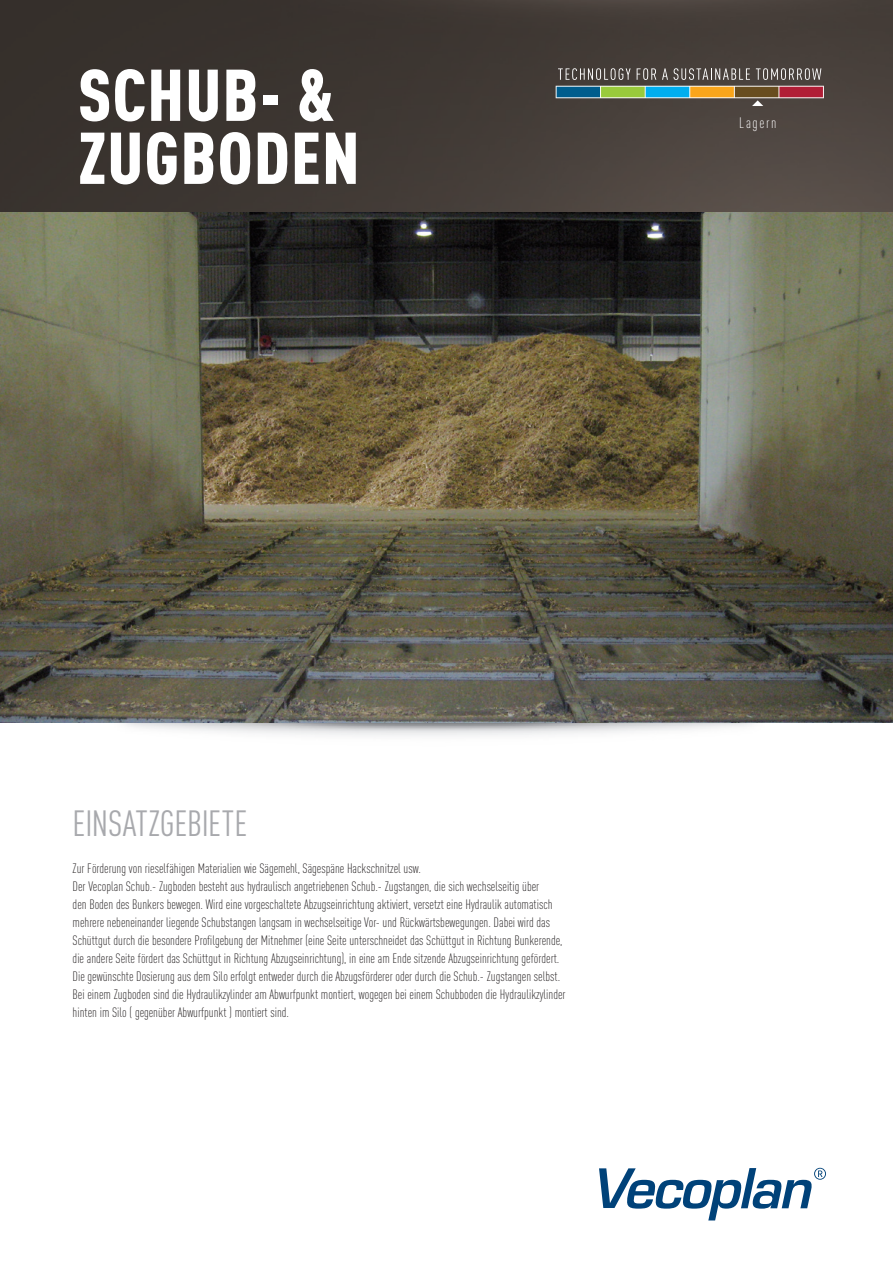
<style>
.page{position:relative;width:893px;height:1263px;background:#fff}
.page>*{position:absolute;margin:0;border:0;box-sizing:border-box;transform-origin:0 0}
.t1{font:72px/63px "DIN Cond Black Alternate";letter-spacing:.015em;color:#fff}
.t2{font:36px "DIN Cond";letter-spacing:-.01em;color:#a8a9ad}
.t3{font:300 15px "DIN Cond";letter-spacing:.105em;color:#fff}
.t4{font:300 13.5px/18px "DIN Cond";color:#231f20}
</style>
<div class="page">
<svg style="left:599px;top:1168px;width:227px;height:52px"></svg>
<img style="left:0;top:0;width:893px;height:213px">
<svg style="left:558px;top:68px;width:73px;height:12px"></svg>
<svg style="left:637px;top:68px;width:19px;height:12px"></svg>
<svg style="left:662px;top:68px;width:6px;height:12px"></svg>
<svg style="left:674px;top:68px;width:76px;height:12px"></svg>
<svg style="left:756px;top:68px;width:65px;height:12px"></svg>
<svg style="left:556px;top:86px;width:268px;height:20px;background:#707260"></svg>
<img style="left:0;top:213px;width:893px;height:510px">
<h1 class="t1" style="left:78px;top:61px;width:283px">SCHUB- &amp;<br>ZUGBODEN</h1>
<p class="t3" style="left:739px;top:114px;width:39px">Lagern</p>
<h2 class="t2" style="left:73px;top:803px;width:176px">EINSATZGEBIETE</h2>
<p class="t4" style="left:73px;top:859px;width:494px">Zur Förderung von rieselfähigen Materialien wie Sägemehl, Sägespäne Hackschnitzel usw.<br>Der Vecoplan Schub.- Zugboden besteht aus hydraulisch angetriebenen Schub.- Zugstangen, die sich wechselseitig über<br>den Boden des Bunkers bewegen. Wird eine vorgeschaltete Abzugseinrichtung aktiviert, versetzt eine Hydraulik automatisch mehrere nebeneinander liegende Schubstangen langsam in wechselseitige Vor- und Rückwärtsbewegungen. Dabei wird das Schüttgut durch die besondere Profilgebung der Mitnehmer (eine Seite unterschneidet das Schüttgut in Richtung Bunkerende, die andere Seite fördert das Schüttgut in Richtung Abzugseinrichtung), in eine am Ende sitzende Abzugseinrichtung gefördert.<br>Die gewünschte Dosierung aus dem Silo erfolgt entweder durch die Abzugsförderer oder durch die Schub.- Zugstangen selbst.<br>Bei einem Zugboden sind die Hydraulikzylinder am Abwurfpunkt montiert, wogegen bei einem Schubboden die Hydraulikzylinder hinten im Silo ( gegenüber Abwurfpunkt ) montiert sind.</p>
</div>
